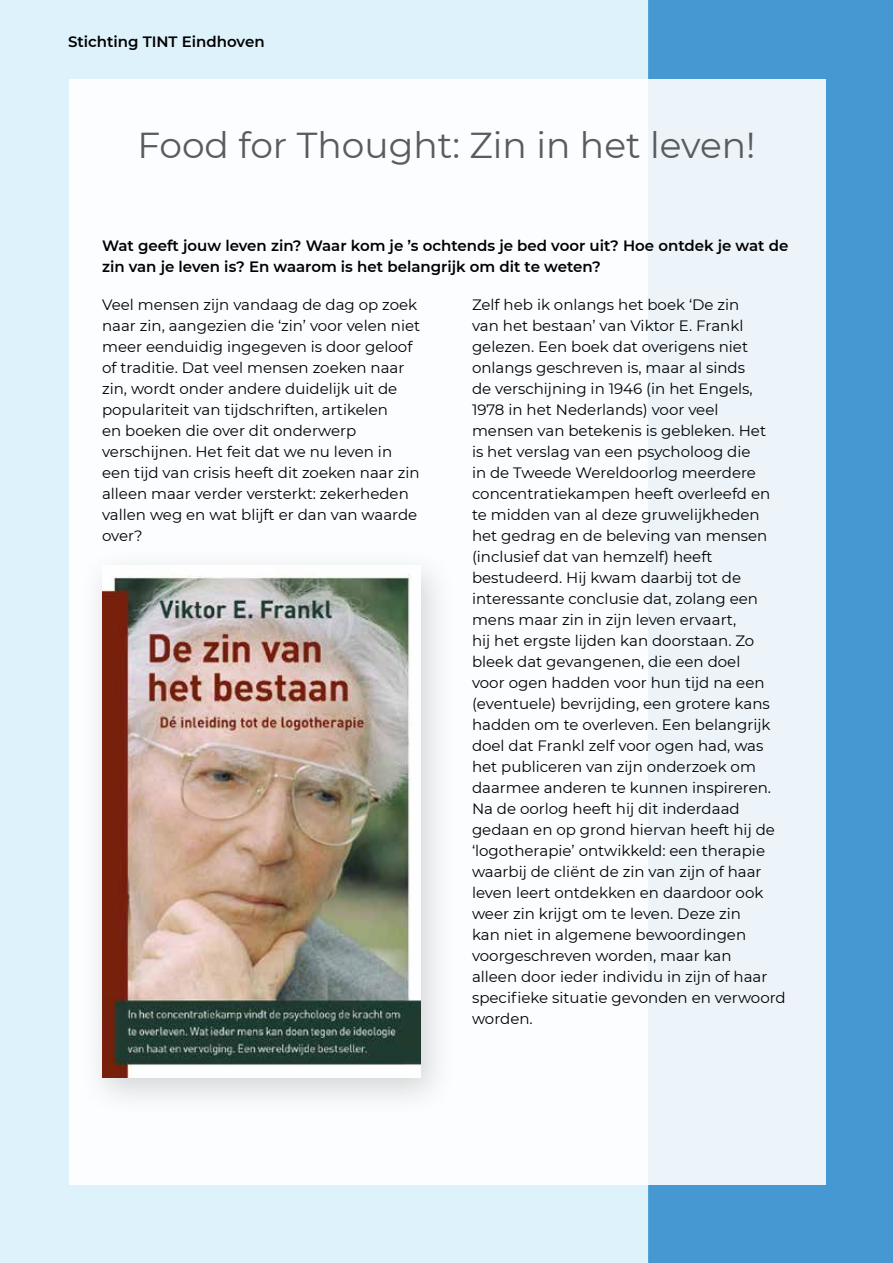
<style>
.page{position:relative;width:893px;height:1263px;background:#fff}
.page>*{position:absolute;margin:0;border:0;box-sizing:border-box;transform-origin:0 0}
.t1{font:36px "Montserrat";color:#5a5b5b}
.t2{font:15px/21px "Montserrat";color:#000}
.t3{font:600 15px/21px "Montserrat";color:#000}
</style>
<div class="page">
<div style="left:648px;top:0;width:245px;height:1263px;background:#4698d3"></div>
<div style="left:0;top:0;width:648px;height:1263px;background:#def2fb"></div>
<div style="left:69px;top:79px;width:757px;height:1105px;background:linear-gradient(to right,#fff,#eff6fb)"></div>
<div style="left:80px;top:548px;width:375px;height:568px;background:#5a5b5b;opacity:.25"></div>
<img style="left:102px;top:566px;width:319px;height:511px">
<p class="t3" style="left:68px;top:30px;width:198px">Stichting TINT Eindhoven</p>
<h1 class="t1" style="left:137px;top:120px;width:620px">Food for Thought: Zin in het leven!</h1>
<p class="t3" style="left:102px;top:235px;width:688px">Wat geeft jouw leven zin? Waar kom je ’s ochtends je bed voor uit? Hoe ontdek je wat de zin van je leven is? En waarom is het belangrijk om dit te weten?</p>
<p class="t2" style="left:102px;top:294px;width:320px">Veel mensen zijn vandaag de dag op zoek naar zin, aangezien die ‘zin’ voor velen niet meer eenduidig ingegeven is door geloof of traditie. Dat veel mensen zoeken naar zin, wordt onder andere duidelijk uit de populariteit van tijdschriften, artikelen<br>en boeken die over dit onderwerp verschijnen. Het feit dat we nu leven in een tijd van crisis heeft dit zoeken naar zin alleen maar verder versterkt: zekerheden vallen weg en wat blijft er dan van waarde over?</p>
<p class="t2" style="left:472px;top:294px;width:315px">Zelf heb ik onlangs het boek ‘De zin<br>van het bestaan’ van Viktor E. Frankl gelezen. Een boek dat overigens niet onlangs geschreven is, maar al sinds<br>de verschijning in 1946 (in het Engels, 1978 in het Nederlands) voor veel<br>mensen van betekenis is gebleken. Het<br>is het verslag van een psycholoog die<br>in de Tweede Wereldoorlog meerdere concentratiekampen heeft overleefd en te midden van al deze gruwelijkheden het gedrag en de beleving van mensen (inclusief dat van hemzelf) heeft bestudeerd. Hij kwam daarbij tot de interessante conclusie dat, zolang een mens maar zin in zijn leven ervaart,<br>hij het ergste lijden kan doorstaan. Zo bleek dat gevangenen, die een doel<br>voor ogen hadden voor hun tijd na een (eventuele) bevrijding, een grotere kans hadden om te overleven. Een belangrijk doel dat Frankl zelf voor ogen had, was het publiceren van zijn onderzoek om daarmee anderen te kunnen inspireren.<br>Na de oorlog heeft hij dit inderdaad gedaan en op grond hiervan heeft hij de ‘logotherapie’ ontwikkeld: een therapie waarbij de cliënt de zin van zijn of haar leven leert ontdekken en daardoor ook weer zin krijgt om te leven. Deze zin<br>kan niet in algemene bewoordingen voorgeschreven worden, maar kan<br>alleen door ieder individu in zijn of haar specifieke situatie gevonden en verwoord worden.</p>
</div>
